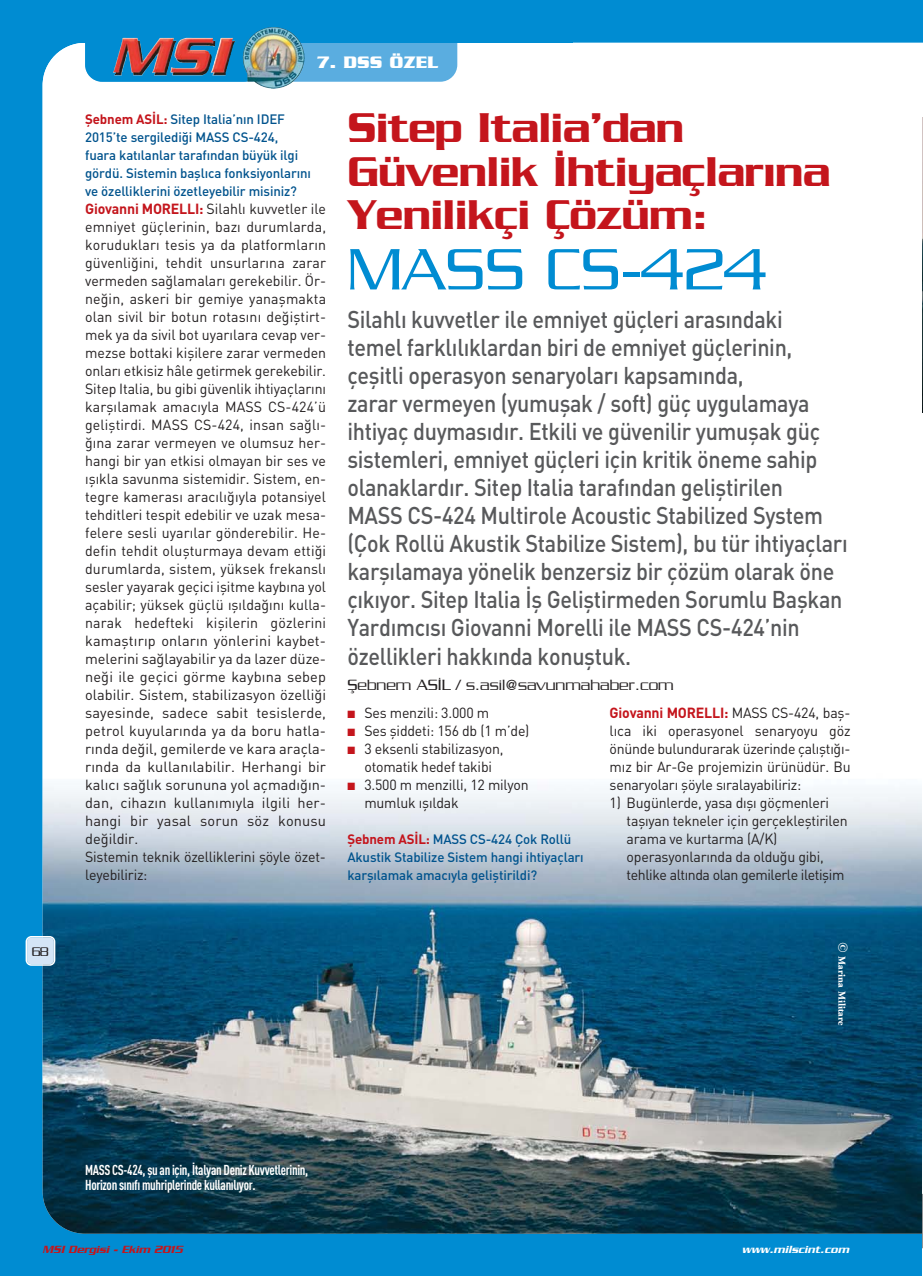
<style>
.page{position:relative;width:923px;height:1276px;background:#008cd2}
.page>*{position:absolute;margin:0;border:0;box-sizing:border-box;transform-origin:0 0}
.t1{font:300 63px "Serpentine";color:#008cd2}
.t2{font:500 45px/43.5px "Serpentine";letter-spacing:-.015em;color:#c4151c}
.t3{font:500 24px/28px "DIN";letter-spacing:-.015em;color:#58595b;scale:.9 1}
.t4{font:700 18px "Serpentine";color:#fff}
.t5{font:300 16.05px "Serpentine";color:#231f20}
.t6{font:14.55px/18px "DIN";color:#231f20}
.t7{font:700 condensed 14.25px/15px "DIN";letter-spacing:-.025em;color:#fff;scale:.95 1}
.t8{font:500 13.5px/18px "DIN";letter-spacing:-.01em;color:#00538d}
.t9{font:300 13.5px "Serpentine";color:#231f20}
.t10{font:italic 500 11.25px "Serpentine";color:#c4151c}
.t11{font:italic 500 11.25px "Serpentine";color:#fff}
.t12{font:700 10.5px "Goudy";color:#fff}
.s1{font-weight:700;color:#c4151c}
.s2{color:#c4151c}
.s3{font-size:13.5px}
</style>
<div class="page">
<img style="left:43px;top:43px;width:880px;height:1190px">
<img style="left:85px;top:43px;width:372px;height:39px">
<svg style="left:26px;top:936px;width:29px;height:29px"></svg>
<img style="left:113px;top:38px;width:63px;height:37px">
<img style="left:243px;top:27px;width:42px;height:55px">
<img style="left:922px;top:638px;width:1px;height:638px">
<img style="left:922px;top:117px;width:1px;height:296px">
<p class="t4" style="left:317px;top:51px;width:123px">7. DSS ÖZEL</p>
<p class="t9" style="left:32px;top:943px;width:19px">68</p>
<p class="t8" style="left:85px;top:112px;width:227px"><span class="s1">Şebnem ASİL:</span> Sitep Italia’nın IDEF 2015’te sergilediği MASS CS-424, fuara katılanlar tarafından büyük ilgi gördü. Sistemin başlıca fonksiyonlarını ve özelliklerini özetleyebilir misiniz?</p>
<p class="t6" style="left:85px;top:202px;width:242px"><span class="s1">Giovanni MORELLI:</span> Silahlı kuvvetler ile emniyet güçlerinin, bazı durumlarda, korudukları tesis ya da platformların güvenliğini, tehdit unsurlarına zarar vermeden sağlamaları gerekebilir. Ör&shy;neğin, askeri bir gemiye yanaşmakta olan sivil bir botun rotasını değiştirt&shy;mek ya da sivil bot uyarılara cevap ver&shy;mezse bottaki kişilere zarar vermeden onları etkisiz hâle getirmek gerekebilir.<br>Sitep Italia, bu gibi güvenlik ihtiyaçlarını karşılamak amacıyla MASS CS-424’ü geliştirdi. MASS CS-424, insan sağlı&shy;ğına zarar vermeyen ve olumsuz her&shy;hangi bir yan etkisi olmayan bir ses ve ışıkla savunma sistemidir. Sistem, en&shy;tegre kamerası aracılığıyla potansiyel tehditleri tespit edebilir ve uzak mesa&shy;felere sesli uyarılar gönderebilir. He&shy;defin tehdit oluşturmaya devam ettiği durumlarda, sistem, yüksek frekanslı sesler yayarak geçici işitme kaybına yol açabilir; yüksek güçlü ışıldağını kulla&shy;narak hedefteki kişilerin gözlerini kamaştırıp onların yönlerini kaybet&shy;melerini sağlayabilir ya da lazer düze&shy;neği ile geçici görme kaybına sebep olabilir. Sistem, stabilizasyon özelliği sayesinde, sadece sabit tesislerde, petrol kuyularında ya da boru hatla&shy;rında değil, gemilerde ve kara araçla&shy;rında da kullanılabilir. Herhangi bir kalıcı sağlık sorununa yol açmadığın&shy;dan, cihazın kullanımıyla ilgili her&shy;hangi bir yasal sorun söz konusu değildir.<br>Sistemin teknik özelliklerini şöyle özet&shy;leyebiliriz:</p>
<h2 class="t2" style="left:347px;top:105px;width:484px">Sitep Italia’dan<br>Güvenlik İhtiyaçlarına<br>Yenilikçi Çözüm:</h2>
<h1 class="t1" style="left:347px;top:231px;width:420px">MASS CS-424</h1>
<p class="t3" style="left:347px;top:308px;width:557px">Silahlı kuvvetler ile emniyet güçleri arasındaki<br>temel farklılıklardan biri de emniyet güçlerinin, çeşitli operasyon senaryoları kapsamında,<br>zarar vermeyen (yumuşak / soft) güç uygulamaya ihtiyaç duymasıdır. Etkili ve güvenilir yumuşak güç sistemleri, emniyet güçleri için kritik öneme sahip olanaklardır. Sitep Italia tarafından geliştirilen<br>MASS CS-424 Multirole Acoustic Stabilized System (Çok Rollü Akustik Stabilize Sistem), bu tür ihtiyaçları karşılamaya yönelik benzersiz bir çözüm olarak öne çıkıyor. Sitep Italia İş Geliştirmeden Sorumlu Başkan Yardımcısı Giovanni Morelli ile MASS CS-424’nin özellikleri hakkında konuştuk.</p>
<p class="t5" style="left:347px;top:675px;width:328px">Şebnem ASİL / s.asil@savunmahaber.com</p>
<p class="t6" style="left:347px;top:706px;width:143px"><span class="s2">■</span> Ses menzili: 3.000 m</p>
<p class="t6" style="left:347px;top:724px;width:184px"><span class="s2">■</span> Ses şiddeti: 156 db (1 m’de)</p>
<p class="t6" style="left:347px;top:742px;width:158px;text-align:center"><span class="s2">■</span> 3 eksenli stabilizasyon, otomatik hedef takibi</p>
<p class="t6" style="left:364px;top:778px;width:166px;text-indent:-17px"><span class="s2">■</span> 3.500 m menzilli, 12 milyon mumluk ışıldak</p>
<p class="t8" style="left:347px;top:832px;width:238px"><span class="s1">Şebnem ASİL:</span> MASS CS-424 Çok Rollü<br>Akustik Stabilize Sistem hangi ihtiyaçları karşılamak amacıyla geliştirildi?</p>
<p class="t6" style="left:609px;top:706px;width:242px;text-align:justify"><span class="s1">Giovanni MORELLI:</span> MASS CS-424, baş&shy;lıca iki operasyonel senaryoyu göz önünde bulundurarak üzerinde çalıştığı&shy;mız bir Ar-Ge projemizin ürünüdür. Bu senaryoları şöyle sıralayabiliriz:</p>
<p class="t6" style="left:626px;top:796px;width:223px;text-indent:-17px">1) Bugünlerde, yasa dışı göçmenleri taşıyan tekneler için gerçekleştirilen arama ve kurtarma (A/K) operasyonlarında da olduğu gibi, tehlike altında olan gemilerle iletişim</p>
<p class="t12" style="left:848px;top:941px;width:86px;rotate:90deg"><span class="s3">©</span> Marina Militare</p>
<p class="t7" style="left:85px;top:1164px;width:236px">MASS CS-424, şu an için, İtalyan Deniz Kuvvetlerinin,<br>Horizon sınıfı muhriplerinde kullanılıyor.</p>
<p class="t10" style="left:43px;top:1242px;width:141px">MSI Dergisi - Ekim 2015</p>
<p class="t11" style="left:742px;top:1242px;width:109px">www.milscint.com</p>
</div>
